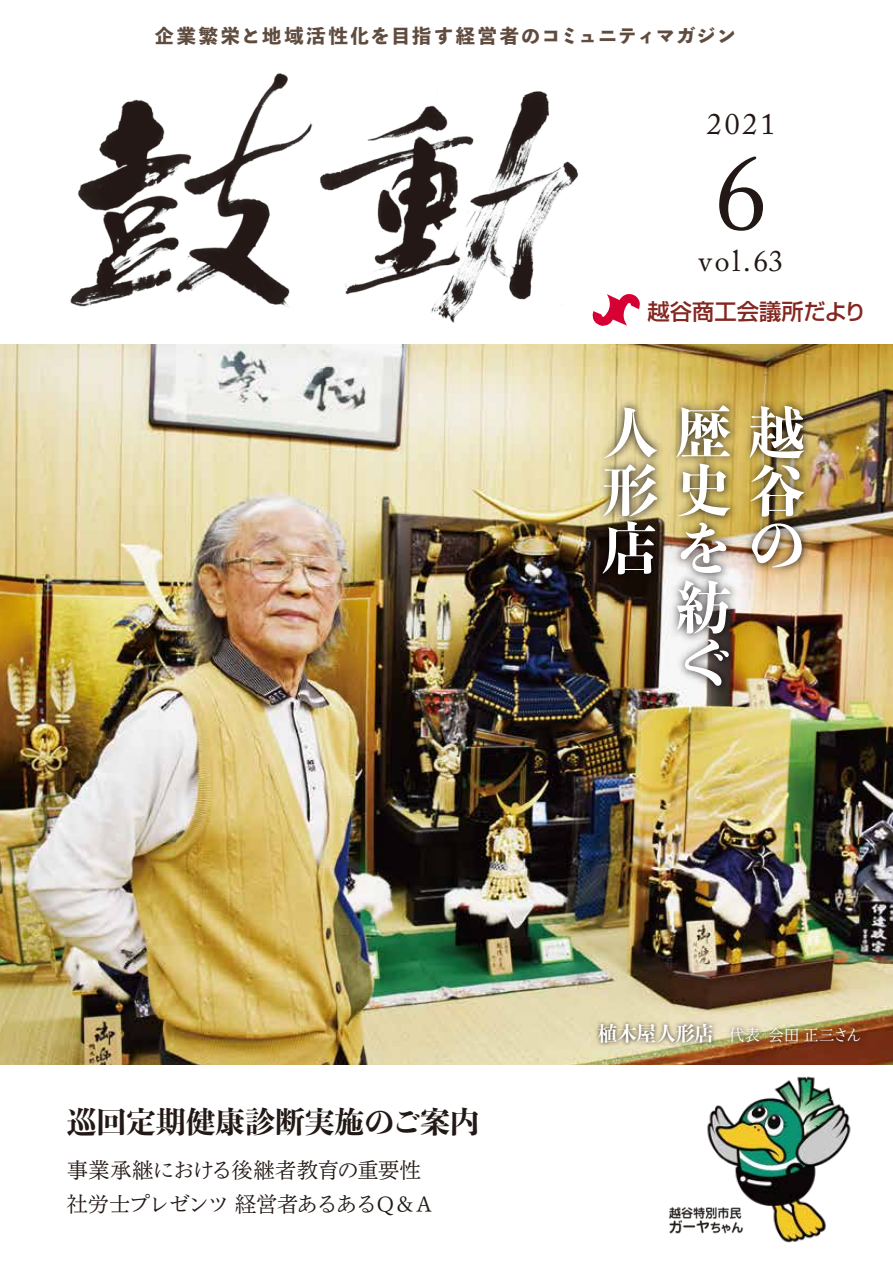
<style>
.page{position:relative;width:893px;height:1263px;background:#fff}
.page>*{position:absolute;margin:0;border:0;box-sizing:border-box;transform-origin:0 0}
.t1{font:106.35px "Adobe Caslon Pro";color:#221815}
.t2{font:800 56.4px/57.9px "Toppan Bunkyu Midashi Mincho Std N";color:#fff;text-align:justify}
.t3{font:800 29.7px "Toppan Bunkyu Midashi Mincho Std N";color:#221815}
.t4{font:29.7px "Adobe Caslon Pro";letter-spacing:.1em;color:#221815}
.t5{font:500 22.35px "Shin Go Pro";color:#842721}
.t6{font:21.3px/34px "Toppan Bunkyu Mincho Pr 6 N";letter-spacing:-.04em;color:#221815}
.t7{font:800 19.2px "Toppan Bunkyu Midashi Gothic Std N";letter-spacing:.085em;color:#5f4c3f}
.t8{font:15.9px "Toppan Bunkyu Mincho Pr 6 N";letter-spacing:.005em;color:#fff;scale:.96 1}
.s1{font-family:"Toppan Bunkyu Midashi Mincho Std N";font-weight:800;font-size:20.25px}
</style>
<div class="page">
<img style="left:70px;top:73px;width:509px;height:250px">
<img style="left:669px;top:1207px;width:32px;height:26px">
<img style="left:701px;top:1076px;width:150px;height:167px">
<svg style="left:592px;top:294px;width:48px;height:32px"></svg>
<img style="left:0;top:344px;width:893px;height:720px">
<img style="left:591px;top:1016px;width:277px;height:38px">
<img style="left:589px;top:391px;width:229px;height:312px">
<p class="t7" style="left:155px;top:21px;width:582px">企業繁栄と地域活性化を目指す経営者のコミュニティマガジン</p>
<h3 class="t4" style="left:707px;top:106px;width:70px">2021</h3>
<h1 class="t1" style="left:714px;top:130px;width:55px">6</h1>
<h3 class="t4" style="left:699px;top:243px;width:86px">vol.63</h3>
<p class="t5" style="left:647px;top:293px;width:221px">越谷商工会議所だより</p>
<h2 class="t2" style="left:602px;top:401px;width:204px">人歴越形史谷店を</h2>
<h2 class="t2" style="left:675px;top:577px;width:57px;line-height:55.5px">紡ぐ</h2>
<h2 class="t2" style="left:749px;top:513px;width:55px">の</h2>
<h3 class="t3" style="left:67px;top:1099px;width:414px">巡回定期健康診断実施のご案内</h3>
<p class="t6" style="left:67px;top:1150px;width:370px">事業承継における後継者教育の重要性社労士プレゼンツ 経営者あるあるＱ＆Ａ</p>
<p class="t8" style="left:598px;top:1020px;width:276px"><span class="s1">植木屋人形店</span>　代表 会田 正三さん</p>
</div>
